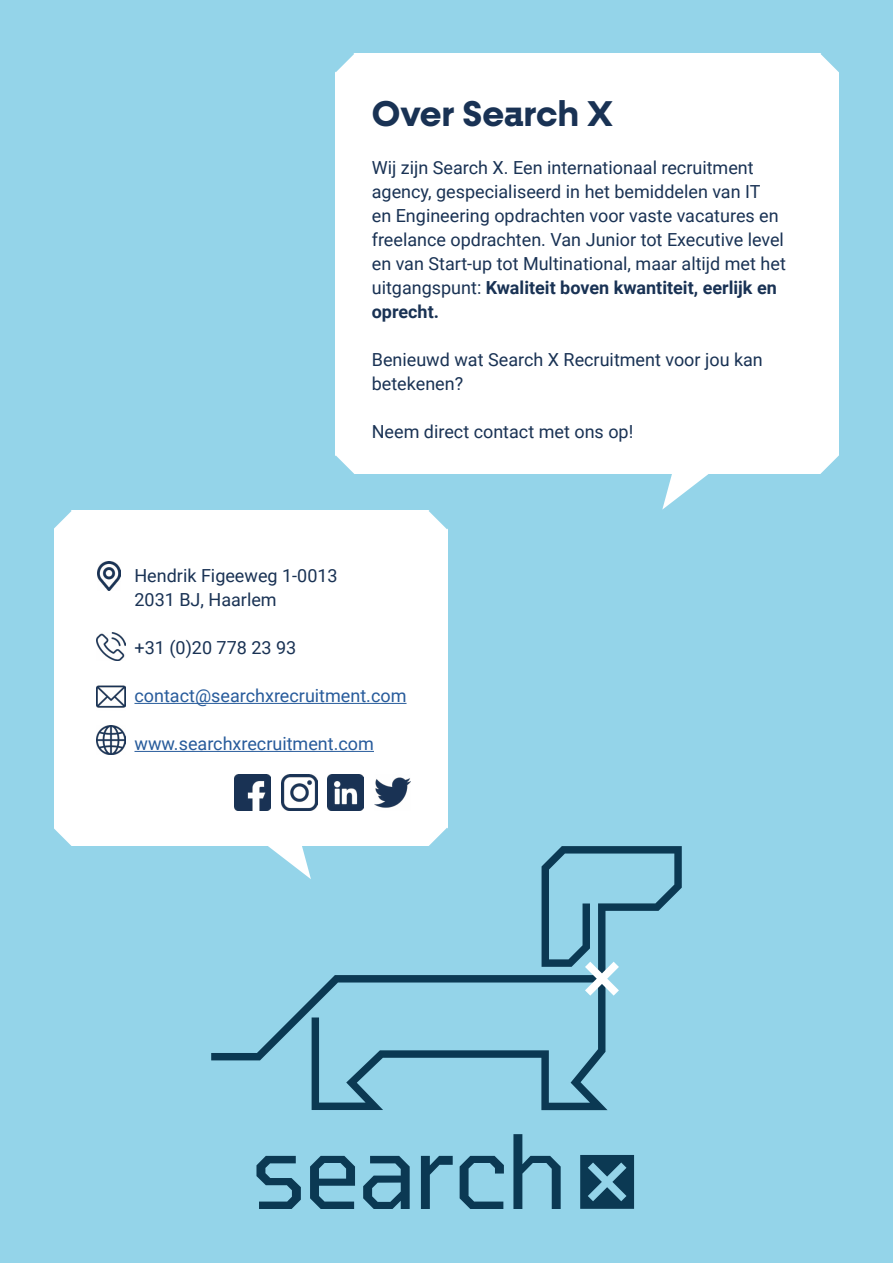
<style>
.page{position:relative;width:893px;height:1263px;background:#94d4e9}
.page>*{position:absolute;margin:0;border:0;box-sizing:border-box;transform-origin:0 0}
.t1{font:700 36px "Fractul";color:#193254}
.t2{font:18px/24px "Roboto";color:#193254}
.t3{font:18px "Roboto";color:#275b9b}
.s1{font-weight:700}
</style>
<div class="page">
<svg style="left:211px;top:846px;width:471px;height:264px"></svg>
<svg style="left:585px;top:962px;width:34px;height:34px"></svg>
<svg style="left:256px;top:1156px;width:45px;height:53px"></svg>
<svg style="left:310px;top:1156px;width:45px;height:53px"></svg>
<svg style="left:363px;top:1156px;width:47px;height:53px"></svg>
<svg style="left:421px;top:1156px;width:32px;height:53px"></svg>
<svg style="left:460px;top:1156px;width:44px;height:53px"></svg>
<svg style="left:513px;top:1134px;width:48px;height:75px"></svg>
<svg style="left:580px;top:1155px;width:54px;height:54px"></svg>
<div style="left:54px;top:510px;width:393px;height:336px;background:#fff"></div>
<svg style="left:429px;top:510px;width:19px;height:19px"></svg>
<svg style="left:54px;top:828px;width:18px;height:18px"></svg>
<svg style="left:54px;top:510px;width:18px;height:19px"></svg>
<svg style="left:429px;top:828px;width:36px;height:36px"></svg>
<svg style="left:261px;top:846px;width:50px;height:33px"></svg>
<div style="left:335px;top:53px;width:504px;height:421px;background:#fff"></div>
<svg style="left:335px;top:53px;width:19px;height:19px"></svg>
<svg style="left:820px;top:455px;width:19px;height:19px"></svg>
<svg style="left:820px;top:53px;width:19px;height:19px"></svg>
<svg style="left:335px;top:455px;width:19px;height:19px"></svg>
<svg style="left:662px;top:474px;width:47px;height:36px"></svg>
<hr style="left:134px;top:703px;width:272px;height:1px;background:#275b9b">
<hr style="left:134px;top:751px;width:240px;height:1px;background:#275b9b">
<img style="left:235px;top:774px;width:36px;height:36px">
<img style="left:281px;top:774px;width:36px;height:36px">
<img style="left:328px;top:774px;width:36px;height:36px">
<img style="left:375px;top:777px;width:36px;height:31px">
<img style="left:97px;top:561px;width:23px;height:29px">
<img style="left:97px;top:632px;width:28px;height:29px">
<img style="left:97px;top:685px;width:28px;height:23px">
<img style="left:97px;top:726px;width:28px;height:28px">
<h1 class="t1" style="left:372px;top:92px;width:243px">Over Search X</h1>
<p class="t2" style="left:372px;top:155px;width:416px">Wij zijn Search X. Een internationaal recruitment agency, gespecialiseerd in het bemiddelen van IT<br>en Engineering opdrachten voor vaste vacatures en freelance opdrachten. Van Junior tot Executive level en van Start-up tot Multinational, maar altijd met het uitgangspunt: <span class="s1">Kwaliteit boven kwantiteit, eerlijk en oprecht.</span></p>
<p class="t2" style="left:372px;top:347px;width:393px">Benieuwd wat Search X Recruitment voor jou kan betekenen?</p>
<p class="t2" style="left:372px;top:419px;width:263px">Neem direct contact met ons op!</p>
<p class="t2" style="left:134px;top:563px;width:205px">Hendrik Figeeweg 1-0013<br>2031 BJ, Haarlem</p>
<p class="t2" style="left:134px;top:635px;width:163px">+31 (0)20 778 23 93</p>
<p class="t3" style="left:134px;top:683px;width:273px">contact@searchxrecruitment.com</p>
<p class="t3" style="left:134px;top:731px;width:241px">www.searchxrecruitment.com</p>
</div>
